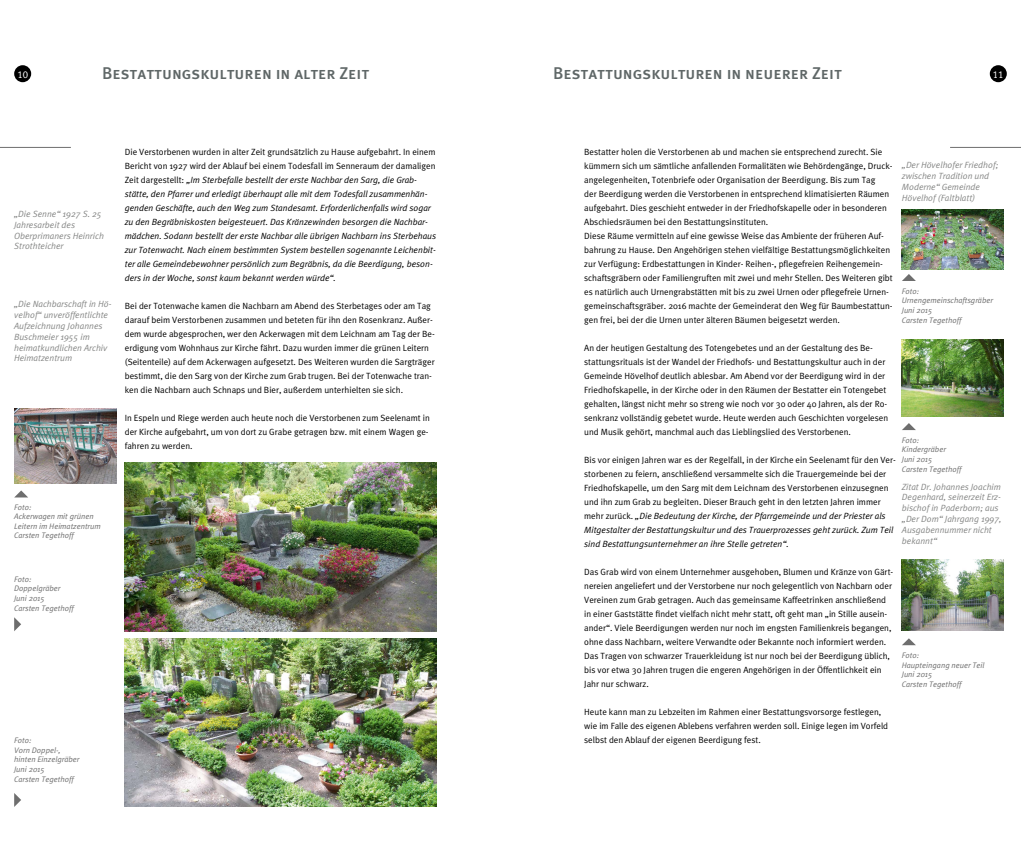
<style>
.page{position:relative;width:1021px;height:842px;background:#fff}
.page>*{position:absolute;margin:0;border:0;box-sizing:border-box;transform-origin:0 0}
.t1{font:17px "Meta Plus Medium Caps";color:#5f6767}
.t2{font:10px "Meta Plus Normal Caps";color:#fff}
.t3{font:9px/14px "Meta Plus Normal";color:#000}
.t4{font:italic 9px/14px "Meta Plus Normal";color:#000}
.t5{font:italic 9px/10.8px "Meta Plus Normal";color:#868786}
.t6{font:italic 8px/9.6px "Meta Plus Normal";color:#6e6e6e}
.s1{font-style:normal}
.s2{font-style:italic}
</style>
<div class="page">
<div style="left:14px;top:65px;width:17px;height:17px;background:#000;border-radius:50%"></div>
<div style="left:989px;top:65px;width:17px;height:17px;background:#000;border-radius:50%"></div>
<hr style="left:0;top:147px;width:71px;height:1px;background:#6e6e6e">
<hr style="left:950px;top:147px;width:70px;height:1px;background:#6e6e6e">
<img style="left:125px;top:463px;width:312px;height:168px">
<img style="left:125px;top:638px;width:312px;height:169px">
<svg style="left:15px;top:490px;width:13px;height:7px"></svg>
<svg style="left:14px;top:408px;width:102px;height:1px"></svg>
<img style="left:14px;top:409px;width:102px;height:75px">
<svg style="left:902px;top:274px;width:13px;height:7px"></svg>
<img style="left:901px;top:210px;width:102px;height:59px">
<svg style="left:902px;top:423px;width:13px;height:7px"></svg>
<img style="left:901px;top:339px;width:102px;height:77px">
<svg style="left:902px;top:638px;width:13px;height:7px"></svg>
<img style="left:901px;top:560px;width:102px;height:70px">
<svg style="left:14px;top:793px;width:7px;height:14px"></svg>
<svg style="left:14px;top:617px;width:7px;height:14px"></svg>
<h1 class="t1" style="left:102px;top:63px;width:269px">Bestattungskulturen in alter Zeit</h1>
<h1 class="t1" style="left:553px;top:63px;width:290px">Bestattungskulturen in neuerer Zeit</h1>
<p class="t2" style="left:17px;top:68px;width:12px">10</p>
<p class="t2" style="left:992px;top:68px;width:12px">11</p>
<p class="t5" style="left:14px;top:208px;width:91px">„Die Senne“ 1927 S. 25<br>Jahresarbeit des<br>Oberprimaners Heinrich<br>Strothteicher</p>
<p class="t5" style="left:14px;top:299px;width:99px">„Die Nachbarschaft in Hö&shy;velhof“ unveröffentlichte<br>Aufzeichnung Johannes<br>Buschmeier 1955 im heimatkundlichen Archiv<br>Heimatzentrum</p>
<p class="t4" style="left:125px;top:144px;width:313px"><span class="s1">Die Verstorbenen wurden in alter Zeit grundsätzlich zu Hause aufgebahrt. In einem Bericht von 1927 wird der Ablauf bei einem Todesfall im Senneraum der damaligen Zeit dargestellt:</span> „Im Sterbefalle bestellt der erste Nachbar den Sarg, die Grab&shy;stätte, den Pfarrer und erledigt überhaupt alle mit dem Todesfall zusammenhän&shy;genden Geschäfte, auch den Weg zum Standesamt. Erforderlichenfalls wird sogar zu den Begräbniskosten beigesteuert. Das Kränzewinden besorgen die Nachbar&shy;mädchen. Sodann bestellt der erste Nachbar alle übrigen Nachbarn ins Sterbehaus zur Totenwacht. Nach einem bestimmten System bestellen sogenannte Leichenbit&shy;ter alle Gemeindebewohner persönlich zum Begräbnis, da die Beerdigung, beson&shy;ders in der Woche, sonst kaum bekannt werden würde“.</p>
<p class="t3" style="left:125px;top:298px;width:311px">Bei der Totenwache kamen die Nachbarn am Abend des Sterbetages oder am Tag darauf beim Verstorbenen zusammen und beteten für ihn den Rosenkranz. Außer&shy;dem wurde abgesprochen, wer den Ackerwagen mit dem Leichnam am Tag der Be&shy;erdigung vom Wohnhaus zur Kirche fährt. Dazu wurden immer die grünen Leitern (Seitenteile) auf dem Ackerwagen aufgesetzt. Des Weiteren wurden die Sargträger bestimmt, die den Sarg von der Kirche zum Grab trugen. Bei der Totenwache tran&shy;ken die Nachbarn auch Schnaps und Bier, außerdem unterhielten sie sich.</p>
<p class="t3" style="left:125px;top:410px;width:306px">In Espeln und Riege werden auch heute noch die Verstorbenen zum Seelenamt in der Kirche aufgebahrt, um von dort zu Grabe getragen bzw. mit einem Wagen ge&shy;fahren zu werden.</p>
<p class="t6" style="left:14px;top:502px;width:88px">Foto:<br>Ackerwagen mit grünen<br>Leitern im Heimatzentrum<br>Carsten Tegethoff</p>
<p class="t6" style="left:14px;top:574px;width:61px">Foto:<br>Doppelgräber<br>Juni 2015<br>Carsten Tegethoff</p>
<p class="t6" style="left:14px;top:735px;width:67px">Foto:<br>Vorn Doppel-, hinten Einzelgräber<br>Juni 2015<br>Carsten Tegethoff</p>
<p class="t3" style="left:584px;top:144px;width:310px">Bestatter holen die Verstorbenen ab und machen sie entsprechend zurecht. Sie kümmern sich um sämtliche anfallenden Formalitäten wie Behördengänge, Druck&shy;angelegenheiten, Totenbriefe oder Organisation der Beerdigung. Bis zum Tag<br>der Beerdigung werden die Verstorbenen in entsprechend klimatisierten Räumen aufgebahrt. Dies geschieht entweder in der Friedhofskapelle oder in besonderen Abschiedsräumen bei den Bestattungsinstituten.<br>Diese Räume vermitteln auf eine gewisse Weise das Ambiente der früheren Auf&shy;bahrung zu Hause. Den Angehörigen stehen vielfältige Bestattungsmöglichkeiten zur Verfügung: Erdbestattungen in Kinder- Reihen-, pflegefreien Reihengemein&shy;schaftsgräbern oder Familiengruften mit zwei und mehr Stellen. Des Weiteren gibt es natürlich auch Urnengrabstätten mit bis zu zwei Urnen oder pflegefreie Urnen&shy;gemeinschaftsgräber. 2016 machte der Gemeinderat den Weg für Baumbestattun&shy;gen frei, bei der die Urnen unter älteren Bäumen beigesetzt werden.</p>
<p class="t3" style="left:584px;top:340px;width:305px">An der heutigen Gestaltung des Totengebetes und an der Gestaltung des Be&shy;stattungsrituals ist der Wandel der Friedhofs- und Bestattungskultur auch in der Gemeinde Hövelhof deutlich ablesbar. Am Abend vor der Beerdigung wird in der Friedhofskapelle, in der Kirche oder in den Räumen der Bestatter ein Totengebet gehalten, längst nicht mehr so streng wie noch vor 30 oder 40 Jahren, als der Ro&shy;senkranz vollständig gebetet wurde. Heute werden auch Geschichten vorgelesen und Musik gehört, manchmal auch das Lieblingslied des Verstorbenen.</p>
<p class="t3" style="left:584px;top:452px;width:313px">Bis vor einigen Jahren war es der Regelfall, in der Kirche ein Seelenamt für den Ver&shy;storbenen zu feiern, anschließend versammelte sich die Trauergemeinde bei der Friedhofskapelle, um den Sarg mit dem Leichnam des Verstorbenen einzusegnen und ihn zum Grab zu begleiten. Dieser Brauch geht in den letzten Jahren immer mehr zurück. <span class="s2">„Die Bedeutung der Kirche, der Pfarrgemeinde und der Priester als Mitgestalter der Bestattungskultur und des Trauerprozesses geht zurück. Zum Teil sind Bestattungsunternehmer an ihre Stelle getreten“.</span></p>
<p class="t3" style="left:584px;top:564px;width:310px">Das Grab wird von einem Unternehmer ausgehoben, Blumen und Kränze von Gärt&shy;nereien angeliefert und der Verstorbene nur noch gelegentlich von Nachbarn oder Vereinen zum Grab getragen. Auch das gemeinsame Kaffeetrinken anschließend in einer Gaststätte findet vielfach nicht mehr statt, oft geht man „in Stille ausein&shy;ander“. Viele Beerdigungen werden nur noch im engsten Familienkreis begangen, ohne dass Nachbarn, weitere Verwandte oder Bekannte noch informiert werden.<br>Das Tragen von schwarzer Trauerkleidung ist nur noch bei der Beerdigung üblich, bis vor etwa 30 Jahren trugen die engeren Angehörigen in der Öffentlichkeit ein Jahr nur schwarz.</p>
<p class="t3" style="left:584px;top:704px;width:305px">Heute kann man zu Lebzeiten im Rahmen einer Bestattungsvorsorge festlegen, wie im Falle des eigenen Ablebens verfahren werden soll. Einige legen im Vorfeld selbst den Ablauf der eigenen Beerdigung fest.</p>
<p class="t5" style="left:901px;top:160px;width:98px">„Der Hövelhofer Friedhof; zwischen Tradition und<br>Moderne“ Gemeinde<br>Hövelhof (Faltblatt)</p>
<p class="t6" style="left:901px;top:286px;width:93px">Foto:<br>Urnengemeinschaftsgräber<br>Juni 2015<br>Carsten Tegethoff</p>
<p class="t6" style="left:901px;top:435px;width:61px">Foto:<br>Kindergräber<br>Juni 2015<br>Carsten Tegethoff</p>
<p class="t5" style="left:901px;top:481px;width:101px">Zitat Dr. Johannes Joachim<br>Degenhard, seinerzeit Erz&shy;bischof in Paderborn; aus „Der Dom“ Jahrgang 1997,<br>Ausgabennummer nicht bekannt“</p>
<p class="t6" style="left:901px;top:650px;width:84px">Foto:<br>Haupteingang neuer Teil<br>Juni 2015<br>Carsten Tegethoff</p>
</div>
